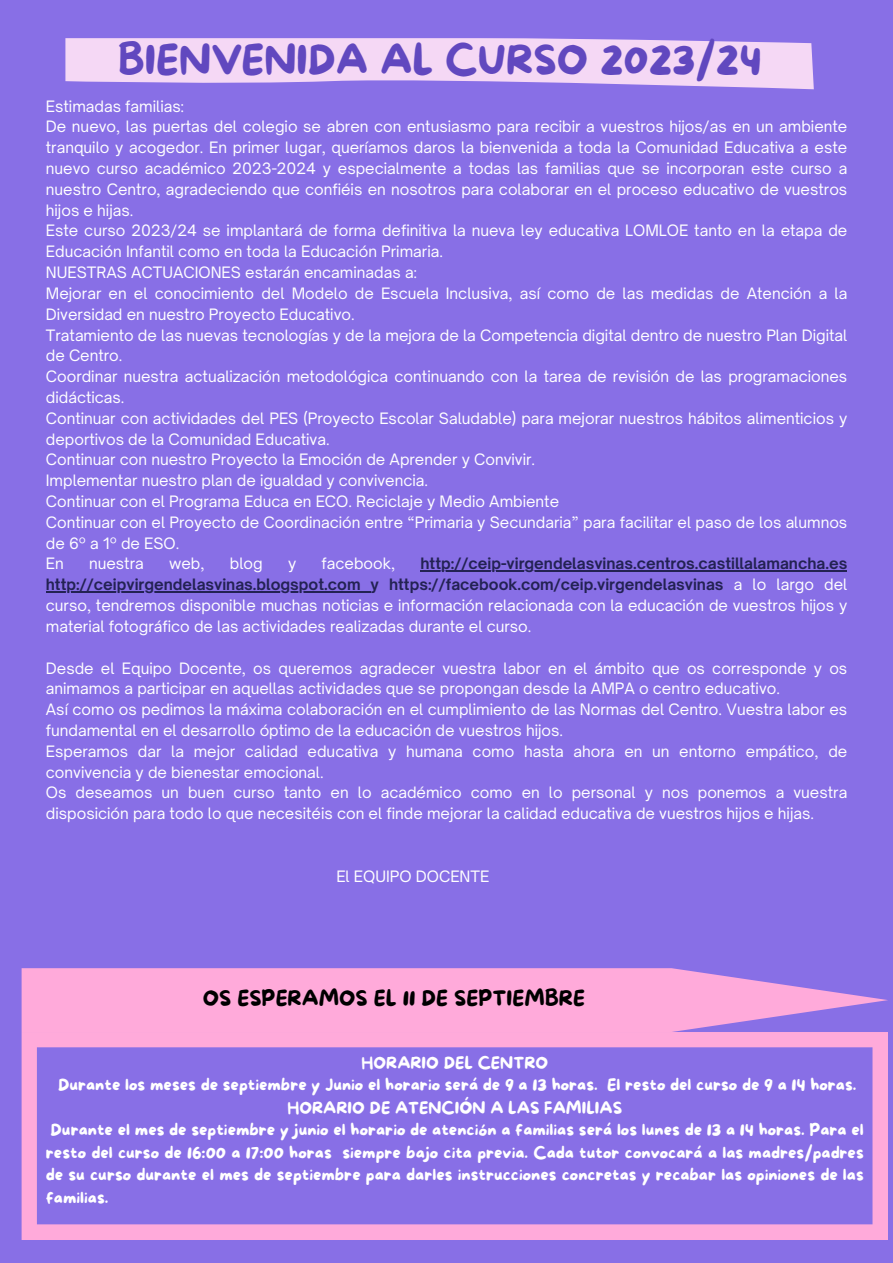
<style>
.page{position:relative;width:893px;height:1263px;background:#886fe6}
.page>*{position:absolute;margin:0;border:0;box-sizing:border-box;transform-origin:0 0}
.t1{font:40.35px "More Sugar";color:#6148bf}
.t2{font:21.08px "More Sugar";color:#000}
.t3{font:16.42px/22.5px "More Sugar";color:#fff;text-align:justify}
.t4{font:15px/20.9px "Open Sauce One";color:#fff}
.s1{font-weight:700;color:#232253}
</style>
<div class="page">
<svg style="left:65px;top:38px;width:749px;height:51px;background:#e5c9f2"></svg>
<svg style="left:22px;top:1032px;width:866px;height:208px"></svg>
<svg style="left:22px;top:968px;width:866px;height:64px;background:#efa2db"></svg>
<hr style="left:420px;top:571px;width:427px;height:1px;background:#232253">
<hr style="left:46px;top:591px;width:324px;height:1px;background:#232253">
<p class="t1" style="left:118px;top:38px;width:645px">BIENVENIDA AL CURSO 2023/24</p>
<p class="t4" style="left:46px;top:95px;width:139px">Estimadas familias:</p>
<p class="t4" style="left:46px;top:116px;width:803px;text-align:justify">De nuevo, las puertas del colegio se abren con entusiasmo para recibir a vuestros hijos/as en un ambiente tranquilo y acogedor. En primer lugar, queríamos daros la bienvenida a toda la Comunidad Educativa a este nuevo curso académico 2023-2024 y especialmente a todas las familias que se incorporan este curso a nuestro Centro, agradeciendo que confiéis en nosotros para colaborar en el proceso educativo de vuestros hijos e hijas.</p>
<p class="t4" style="left:46px;top:220px;width:803px">Este curso 2023/24 se implantará de forma definitiva la nueva ley educativa LOMLOE tanto en la etapa de<br>Educación Infantil como en toda la Educación Primaria.</p>
<p class="t4" style="left:46px;top:262px;width:372px">NUESTRAS ACTUACIONES estarán encaminadas a:</p>
<p class="t4" style="left:46px;top:283px;width:803px">Mejorar en el conocimiento del Modelo de Escuela Inclusiva, así como de las medidas de Atención a la<br>Diversidad en nuestro Proyecto Educativo.</p>
<p class="t4" style="left:46px;top:324px;width:803px">Tratamiento de las nuevas tecnologías y de la mejora de la Competencia digital dentro de nuestro Plan Digital de Centro.</p>
<p class="t4" style="left:46px;top:366px;width:803px">Coordinar nuestra actualización metodológica continuando con la tarea de revisión de las programaciones didácticas.</p>
<p class="t4" style="left:46px;top:408px;width:803px">Continuar con actividades del PES (Proyecto Escolar Saludable) para mejorar nuestros hábitos alimenticios y deportivos de la Comunidad Educativa.</p>
<p class="t4" style="left:46px;top:449px;width:491px">Continuar con nuestro Proyecto la Emoción de Aprender y Convivir.</p>
<p class="t4" style="left:46px;top:470px;width:384px">Implementar nuestro plan de igualdad y convivencia.</p>
<p class="t4" style="left:46px;top:491px;width:515px">Continuar con el Programa Educa en ECO. Reciclaje y Medio Ambiente</p>
<p class="t4" style="left:46px;top:512px;width:803px">Continuar con el Proyecto de Coordinación entre “Primaria y Secundaria” para facilitar el paso de los alumnos de 6º a 1º de ESO.</p>
<p class="t4" style="left:46px;top:553px;width:19px">En</p>
<p class="t4" style="left:89px;top:553px;width:56px">nuestra</p>
<p class="t4" style="left:169px;top:553px;width:37px">web,</p>
<p class="t4" style="left:230px;top:553px;width:34px">blog</p>
<p class="t4" style="left:288px;top:553px;width:10px">y</p>
<p class="t4" style="left:321px;top:553px;width:75px">facebook,</p>
<p class="t4" style="left:46px;top:553px;width:803px;text-align:justify;text-indent:375px"><span class="s1">http://ceip-virgendelasvinas.centros.castillalamancha.es http://ceipvirgendelasvinas.blogspot.com y https://facebook.com/ceip.virgendelasvinas</span> a lo largo del curso, tendremos disponible muchas noticias e información relacionada con la educación de vuestros hijos y material fotográfico de las actividades realizadas durante el curso.</p>
<p class="t4" style="left:46px;top:657px;width:803px">Desde el Equipo Docente, os queremos agradecer vuestra labor en el ámbito que os corresponde y os animamos a participar en aquellas actividades que se propongan desde la AMPA o centro educativo.</p>
<p class="t4" style="left:46px;top:699px;width:803px">Así como os pedimos la máxima colaboración en el cumplimiento de las Normas del Centro. Vuestra labor es fundamental en el desarrollo óptimo de la educación de vuestros hijos.</p>
<p class="t4" style="left:46px;top:741px;width:803px">Esperamos dar la mejor calidad educativa y humana como hasta ahora en un entorno empático, de convivencia y de bienestar emocional.</p>
<p class="t4" style="left:46px;top:782px;width:803px">Os deseamos un buen curso tanto en lo académico como en lo personal y nos ponemos a vuestra disposición para todo lo que necesitéis con el finde mejorar la calidad educativa de vuestros hijos e hijas.</p>
<p class="t4" style="left:336px;top:865px;width:155px">El EQUIPO DOCENTE</p>
<p class="t2" style="left:203px;top:987px;width:384px">OS ESPERAMOS EL 11 DE SEPTIEMBRE</p>
<p class="t3" style="left:361px;top:1052px;width:188px">HORARIO DEL CENTRO</p>
<p class="t3" style="left:58px;top:1074px;width:800px">Durante los meses de septiembre y Junio el horario será de 9 a 13 horas. El resto del curso de 9 a 14 horas.</p>
<p class="t3" style="left:287px;top:1097px;width:336px">HORARIO DE ATENCIÓN A LAS FAMILIAS</p>
<p class="t3" style="left:46px;top:1119px;width:819px">Durante el mes de septiembre y junio el horario de atención a familias será los lunes de 13 a 14 horas. Para el resto del curso de 16:00 a 17:00 horas siempre bajo cita previa. Cada tutor convocará a las madres/padres de su curso durante el mes de septiembre para darles instrucciones concretas y recabar las opiniones de las familias.</p>
</div>
